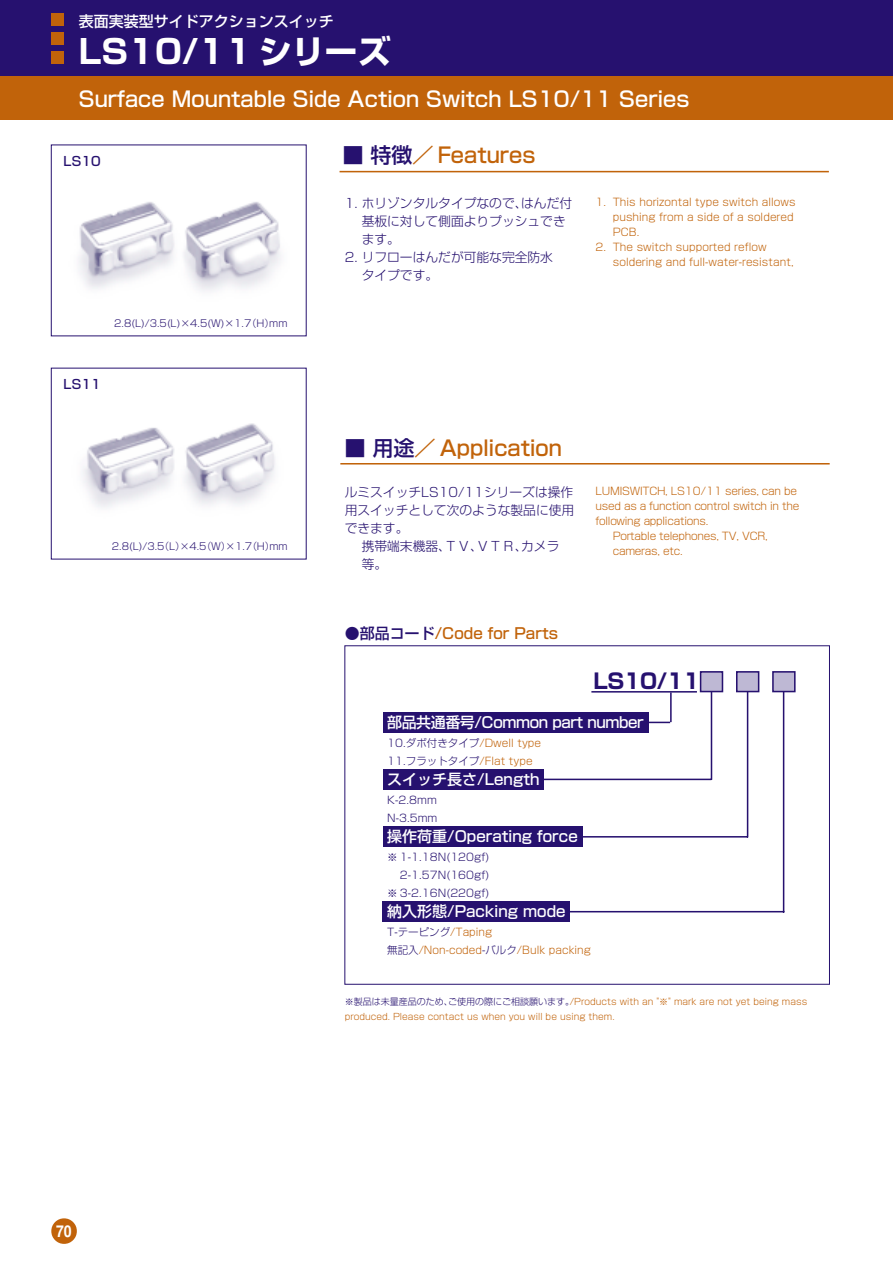
<style>
.page{position:relative;width:893px;height:1263px;background:#fff}
.page>*{position:absolute;margin:0;border:0;box-sizing:border-box;transform-origin:0 0}
.t1{font:700 33px "Shin Go";color:#fff}
.t2{font:500 21px "Shin Go";color:#fff}
.t3{font:500 21px "Shin Go";color:#c1630a}
.t4{font:700 21px "Shin Go";letter-spacing:-.03em;color:#26116f}
.t5{font:16.5px "Midashi Go MB31";color:#fff;scale:.85 1}
.t6{font:500 15px "Shin Go";color:#fff}
.t7{font:500 15px "Shin Go";letter-spacing:-.03em;color:#fff}
.t8{font:500 15px "Shin Go";color:#c1630a}
.t9{font:300 12.75px/18px "Shin Go";color:#26116f}
.t10{font:500 12.75px "Shin Go";color:#26116f}
.t11{font:300 10.5px/15px "Shin Go";color:#c1630a}
.t12{font:300 10.5px "Shin Go";letter-spacing:-.03em;color:#c1630a}
.t13{font:300 10.5px/18px "Shin Go";color:#26116f}
.t14{font:300 9.75px "Shin Go";color:#26116f}
.t15{font:300 9px/15px "Shin Go";color:#c1630a}
.s1{color:#26116f}
.s2{color:#c1630a}
</style>
<div class="page">
<svg style="left:51px;top:1218px;width:26px;height:26px"></svg>
<div style="left:0;top:0;width:892px;height:100px;background:#26116f"></div>
<div style="left:51px;top:13px;width:13px;height:13px;background:#c1630a"></div>
<div style="left:51px;top:32px;width:13px;height:13px;background:#c1630a"></div>
<div style="left:51px;top:51px;width:13px;height:13px;background:#c1630a"></div>
<div style="left:0;top:77px;width:892px;height:43px;background:#c1630a"></div>
<img style="left:79px;top:202px;width:202px;height:89px">
<img style="left:82px;top:423px;width:193px;height:85px">
<div style="left:383px;top:712px;width:265px;height:20px;background:#26116f"></div>
<div style="left:383px;top:769px;width:161px;height:20px;background:#26116f"></div>
<div style="left:383px;top:826px;width:199px;height:20px;background:#26116f"></div>
<div style="left:383px;top:901px;width:187px;height:20px;background:#26116f"></div>
<svg style="left:648px;top:693px;width:23px;height:30px"></svg>
<hr style="left:543px;top:779px;width:168px;height:1px;background:#26116f">
<hr style="left:710px;top:692px;width:2px;height:88px;background:#26116f">
<hr style="left:580px;top:836px;width:168px;height:2px;background:#26116f">
<hr style="left:746px;top:692px;width:2px;height:145px;background:#26116f">
<hr style="left:568px;top:911px;width:216px;height:1px;background:#26116f">
<hr style="left:782px;top:692px;width:2px;height:221px;background:#26116f">
<hr style="left:591px;top:691px;width:106px;height:2px;background:#26116f">
<div style="left:699px;top:671px;width:24px;height:21px;background:#beb8d4;border:2px solid #26116f"></div>
<div style="left:736px;top:671px;width:23px;height:21px;background:#beb8d4;border:2px solid #26116f"></div>
<div style="left:772px;top:671px;width:23px;height:21px;background:#beb8d4;border:2px solid #26116f"></div>
<hr style="left:340px;top:463px;width:489px;height:2px;background:#c1630a">
<hr style="left:339px;top:171px;width:489px;height:1px;background:#c1630a">
<h3 class="t6" style="left:79px;top:15px;width:256px">表面実装型サイドアクションスイッチ</h3>
<h1 class="t1" style="left:79px;top:39px;width:314px">LS10/11 シリーズ</h1>
<h2 class="t2" style="left:79px;top:92px;width:612px">Surface Mountable Side Action Switch LS10/11 Series</h2>
<p class="t10" style="left:64px;top:157px;width:39px">LS10</p>
<p class="t14" style="left:114px;top:319px;width:175px">2.8(L)/3.5(L)×4.5(W)×1.7（H）mm</p>
<p class="t10" style="left:64px;top:380px;width:39px">LS11</p>
<p class="t14" style="left:112px;top:543px;width:177px">2.8(L)/3.5（L）×4.5（W）×1.7（H）mm</p>
<h2 class="t3" style="left:342px;top:147px;width:195px"><span class="s1">■ 特徴</span>／ Features</h2>
<p class="t9" style="left:361px;top:196px;width:212px;text-indent:-17px">1. ホリゾンタルタイプなので、はんだ付基板に対して側面よりプッシュできます。</p>
<p class="t9" style="left:361px;top:250px;width:193px;text-indent:-17px">2. リフローはんだが可能な完全防水タイプです。</p>
<p class="t11" style="left:612px;top:196px;width:184px;text-indent:-17px">1. This horizontal type switch allows pushing from a side of a soldered<br>PCB.</p>
<p class="t11" style="left:612px;top:241px;width:183px;text-indent:-17px">2. The switch supported reflow soldering and full-water-resistant,</p>
<h2 class="t3" style="left:344px;top:440px;width:219px"><span class="s1">■ 用途</span>／ Application</h2>
<p class="t9" style="left:344px;top:485px;width:231px;text-align:justify">ルミスイッチLS10/11シリーズは操作用スイッチとして次のような製品に使用できます。</p>
<p class="t9" style="left:361px;top:539px;width:199px">携帯端末機器、ＴＶ、ＶＴＲ、カメラ等。</p>
<h3 class="t8" style="left:344px;top:627px;width:215px"><span class="s1">●部品コード</span>/Code for Parts</h3>
<p class="t12" style="left:595px;top:487px;width:203px">LUMISWITCH, LS10/11 series, can be</p>
<p class="t12" style="left:595px;top:502px;width:205px">used as a function control switch in the</p>
<p class="t12" style="left:595px;top:517px;width:114px">following applications.</p>
<p class="t12" style="left:612px;top:532px;width:156px">Portable telephones, TV, VCR,</p>
<p class="t12" style="left:612px;top:547px;width:71px">cameras, etc.</p>
<h2 class="t4" style="left:593px;top:673px;width:108px">LS10/11</h2>
<h3 class="t7" style="left:387px;top:716px;width:258px">部品共通番号/Common part number</h3>
<p class="t13" style="left:387px;top:735px;width:155px">10.ダボ付きタイプ<span class="s2">/Dwell type<br></span>11.フラットタイプ<span class="s2">/Flat type</span></p>
<h3 class="t6" style="left:387px;top:773px;width:154px">スイッチ長さ/Length</h3>
<p class="t13" style="left:387px;top:792px;width:62px">K-2.8mm<br>N-3.5mm　</p>
<h3 class="t6" style="left:387px;top:830px;width:192px">操作荷重/Operating force</h3>
<p class="t13" style="left:387px;top:849px;width:103px;text-align:right">※ 1-1.18N(120gf)<br>2-1.57N(160gf) ※ 3-2.16N(220gf)</p>
<h3 class="t6" style="left:387px;top:905px;width:180px">納入形態/Packing mode</h3>
<p class="t11" style="left:387px;top:924px;width:205px;line-height:18px"><span class="s1">T-テーピング</span>/Taping<br><span class="s1">無記入</span>/Non-coded<span class="s1">-バルク</span>/Bulk packing</p>
<p class="t15" style="left:344px;top:995px;width:464px"><span class="s1">※製品は未量産品のため、ご使用の際にご相談願います。</span>/Products with an "※" mark are not yet being mass produced. Please contact us when you will be using them.</p>
<h3 class="t5" style="left:56px;top:1225px;width:20px">70</h3>
</div>
